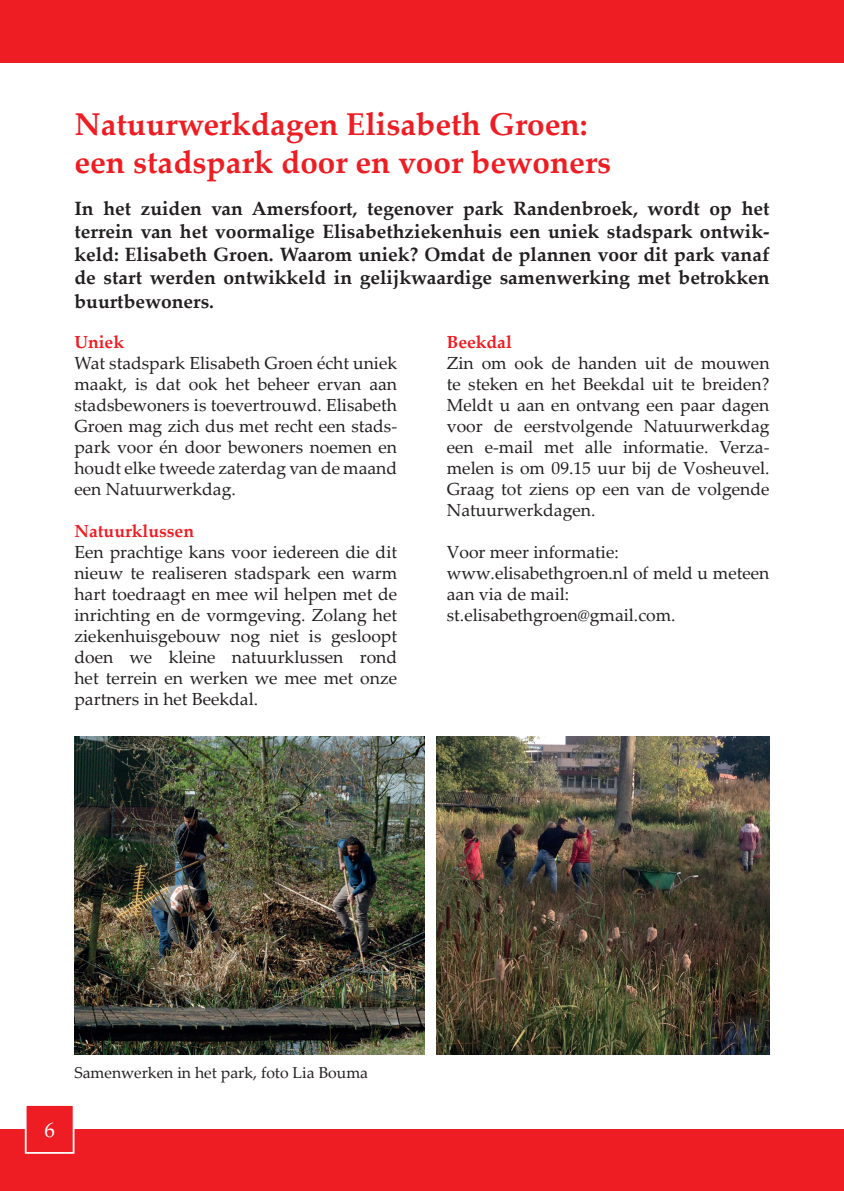
<style>
.page{position:relative;width:844px;height:1191px;background:#fff}
.page>*{position:absolute;margin:0;border:0;box-sizing:border-box;transform-origin:0 0}
.t1{font:700 31.5px/37.8px "Palatino Linotype";color:#ee1d23}
.t2{font:21px "Palatino Linotype";color:#fff}
.t3{font:700 19.25px/23.1px "Palatino Linotype";color:#231f20;text-align:justify}
.t4{font:17.5px/21px "Palatino Linotype";color:#231f20;text-align:justify}
.t5{font:700 17.5px "Palatino Linotype";color:#ee1d23}
.t6{font:15.75px "Palatino Linotype";color:#231f20}
</style>
<div class="page">
<div style="left:0;top:1129px;width:843px;height:62px;background:#ee1d23"></div>
<div style="left:25px;top:1104px;width:49px;height:49px;background:#ee1d23;border:2px solid #fff"></div>
<div style="left:0;top:0;width:843px;height:62px;background:#ee1d23"></div>
<img style="left:74px;top:737px;width:350px;height:317px">
<img style="left:437px;top:737px;width:332px;height:317px">
<h1 class="t1" style="left:74px;top:104px;width:538px">Natuurwerkdagen Elisabeth Groen: een stadspark door en voor bewoners</h1>
<p class="t3" style="left:74px;top:196px;width:696px">In het zuiden van Amersfoort, tegenover park Randenbroek, wordt op het terrein van het voormalige Elisabethziekenhuis een uniek stadspark ontwik&shy;keld: Elisabeth Groen. Waarom uniek? Omdat de plannen voor dit park vanaf de start werden ontwikkeld in gelijkwaardige samenwerking met betrokken buurtbewoners.</p>
<p class="t5" style="left:74px;top:329px;width:51px">Uniek</p>
<p class="t4" style="left:74px;top:352px;width:324px">Wat stadspark Elisabeth Groen écht uniek maakt, is dat ook het beheer ervan aan stadsbewoners is toevertrouwd. Elisabeth Groen mag zich dus met recht een stads&shy;park voor én door bewoners noemen en houdt elke tweede zaterdag van de maand een Natuurwerkdag.</p>
<p class="t5" style="left:74px;top:518px;width:121px">Natuurklussen</p>
<p class="t4" style="left:74px;top:541px;width:324px">Een prachtige kans voor iedereen die dit nieuw te realiseren stadspark een warm hart toedraagt en mee wil helpen met de inrichting en de vormgeving. Zolang het ziekenhuisgebouw nog niet is gesloopt doen we kleine natuurklussen rond het terrein en werken we mee met onze partners in het Beekdal.</p>
<p class="t5" style="left:446px;top:329px;width:67px">Beekdal</p>
<p class="t4" style="left:446px;top:352px;width:324px">Zin om ook de handen uit de mouwen te steken en het Beekdal uit te breiden?<br>Meldt u aan en ontvang een paar dagen voor de eerstvolgende Natuurwerkdag een e-mail met alle informatie. Verza&shy;melen is om 09.15 uur bij de Vosheuvel.<br>Graag tot ziens op een van de volgende Natuurwerkdagen.</p>
<p class="t4" style="left:446px;top:541px;width:324px;text-align:left">Voor meer informatie: www.elisabethgroen.nl of meld u meteen aan via de mail: st.elisabethgroen@gmail.com.</p>
<p class="t2" style="left:44px;top:1114px;width:12px">6</p>
<p class="t6" style="left:74px;top:1062px;width:295px">Samenwerken in het park, foto Lia Bouma</p>
</div>
